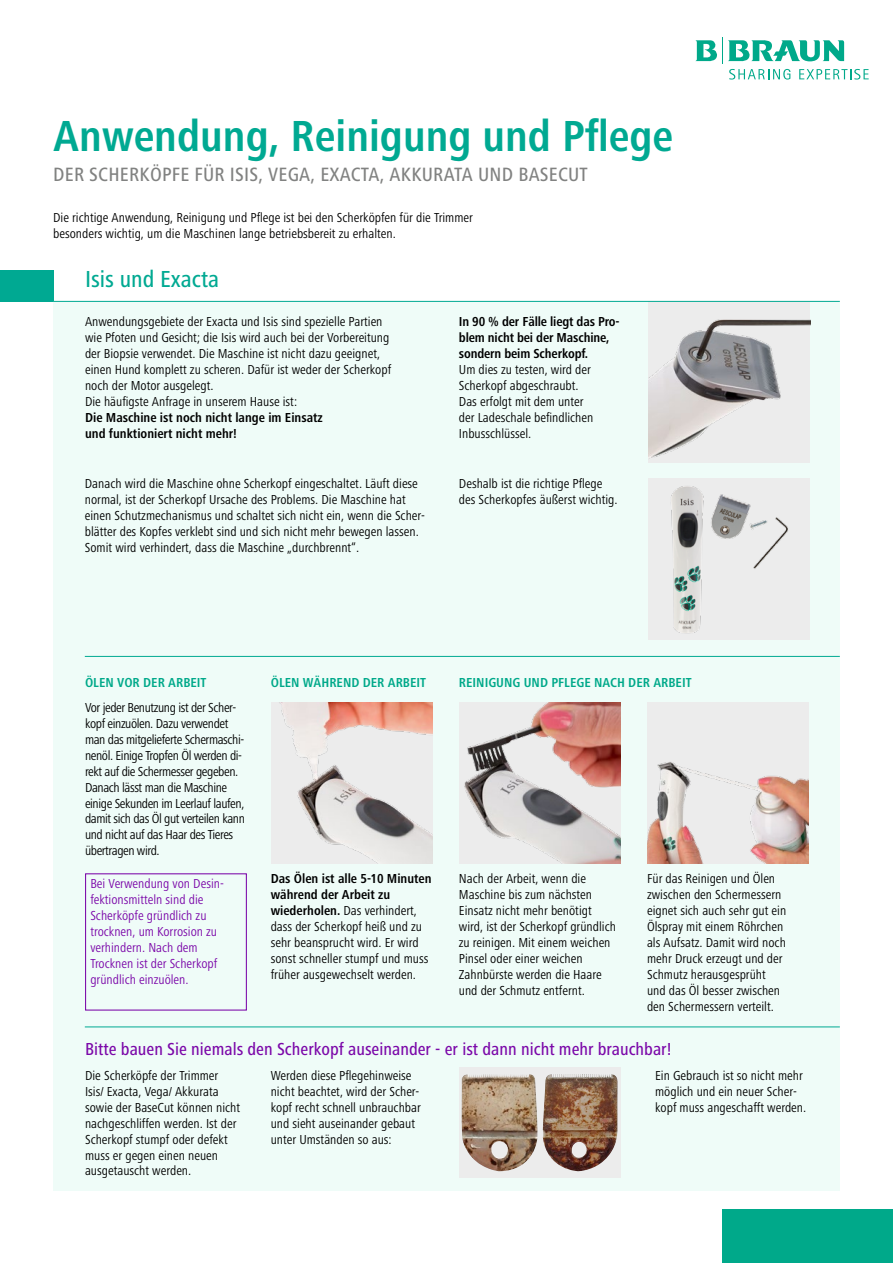
<style>
.page{position:relative;width:893px;height:1263px;background:#fff}
.page>*{position:absolute;margin:0;border:0;box-sizing:border-box;transform-origin:0 0}
.t1{font:700 condensed 45px "Frutiger Next LTW1 G";color:#00a992}
.t2{font:500 condensed 24px "Frutiger Next LTW1 G";color:#00a992}
.t3{font:500 condensed 19.95px "Frutiger Next LTW1 G";letter-spacing:.01em;color:#818281}
.t4{font:500 condensed 18px "Frutiger Next LTW1 G";color:#7b08a9}
.t5{font:condensed 13.5px/15.9px "Frutiger Next LTW1 G";color:#000}
.t6{font:condensed 13.5px/15.9px "Frutiger Next LTW1 G";letter-spacing:-.03em;color:#000}
.t7{font:condensed 13.5px/15.9px "Frutiger Next LTW1 G";color:#7b08a9}
.t8{font:700 condensed 13.5px/15.9px "Frutiger Next LTW1 G";letter-spacing:-.01em;color:#000}
.t9{font:700 condensed 13.5px "Frutiger Next LTW1 G";color:#00a98a}
.s1{font-weight:700}
</style>
<div class="page">
<div style="left:0;top:270px;width:53px;height:32px;background:#00a992"></div>
<div style="left:53px;top:301px;width:787px;height:890px;background:#effcf8"></div>
<div style="left:648px;top:301px;width:162px;height:161px;background:#ececec"></div>
<div style="left:648px;top:478px;width:162px;height:162px;background:#ececec"></div>
<hr style="left:0;top:301px;width:840px;height:1px;background:#00a992">
<hr style="left:85px;top:656px;width:755px;height:1px;background:#00a992">
<hr style="left:85px;top:1026px;width:755px;height:1px;background:#00a992">
<div style="left:722px;top:1210px;width:171px;height:53px;background:#00a98a"></div>
<svg style="left:695px;top:37px;width:174px;height:43px"></svg>
<div style="left:459px;top:1067px;width:161px;height:111px;background:#ececec"></div>
<div style="left:85px;top:873px;width:162px;height:137px;border:1px solid #7b08a9"></div>
<div style="left:647px;top:702px;width:162px;height:162px;background:#ececec"></div>
<img style="left:648px;top:319px;width:162px;height:140px">
<img style="left:671px;top:486px;width:117px;height:147px">
<img style="left:272px;top:702px;width:160px;height:162px">
<img style="left:459px;top:702px;width:161px;height:162px">
<img style="left:647px;top:762px;width:162px;height:102px">
<img style="left:461px;top:1074px;width:77px;height:97px">
<img style="left:543px;top:1074px;width:75px;height:97px">
<h1 class="t1" style="left:53px;top:110px;width:622px">Anwendung, Reinigung und Pflege</h1>
<h3 class="t3" style="left:53px;top:163px;width:536px">DER SCHERKÖPFE FÜR ISIS, VEGA, EXACTA, AKKURATA UND BASECUT</h3>
<p class="t5" style="left:53px;top:210px;width:421px">Die richtige Anwendung, Reinigung und Pflege ist bei den Scherköpfen für die Trimmer besonders wichtig, um die Maschinen lange betriebsbereit zu erhalten.</p>
<h2 class="t2" style="left:85px;top:265px;width:136px">Isis und Exacta</h2>
<p class="t5" style="left:85px;top:314px;width:308px">Anwendungsgebiete der Exacta und Isis sind spezielle Partien wie Pfoten und Gesicht; die Isis wird auch bei der Vorbereitung der Biopsie verwendet. Die Maschine ist nicht dazu geeignet, einen Hund komplett zu scheren. Dafür ist weder der Scherkopf noch der Motor ausgelegt.<br>Die häufigste Anfrage in unserem Hause ist:</p>
<p class="t8" style="left:85px;top:410px;width:239px">Die Maschine ist noch nicht lange im Einsatz und funktioniert nicht mehr!</p>
<p class="t8" style="left:459px;top:314px;width:162px">In 90 % der Fälle liegt das Pro&shy;blem nicht bei der Maschine, sondern beim Scherkopf.</p>
<p class="t5" style="left:459px;top:362px;width:136px">Um dies zu testen, wird der<br>Scherkopf abgeschraubt.<br>Das erfolgt mit dem unter der Ladeschale befindlichen<br>Inbusschlüssel.</p>
<p class="t5" style="left:85px;top:476px;width:342px">Danach wird die Maschine ohne Scherkopf eingeschaltet. Läuft diese normal, ist der Scherkopf Ursache des Problems. Die Maschine hat einen Schutzmechanismus und schaltet sich nicht ein, wenn die Scher&shy;blätter des Kopfes verklebt sind und sich nicht mehr bewegen lassen.<br>Somit wird verhindert, dass die Maschine „durchbrennt“.</p>
<p class="t5" style="left:459px;top:476px;width:160px">Deshalb ist die richtige Pflege des Scherkopfes äußerst wichtig.</p>
<p class="t9" style="left:85px;top:675px;width:123px">ÖLEN VOR DER ARBEIT</p>
<p class="t6" style="left:85px;top:699px;width:161px">Vor jeder Benutzung ist der Scher&shy;kopf einzuölen. Dazu verwendet man das mitgelieferte Schermaschi&shy;nenöl. Einige Tropfen Öl werden di&shy;rekt auf die Schermesser gegeben.<br>Danach lässt man die Maschine einige Sekunden im Leerlauf laufen, damit sich das Öl gut verteilen kann und nicht auf das Haar des Tieres übertragen wird.</p>
<p class="t9" style="left:271px;top:675px;width:157px">ÖLEN WÄHREND DER ARBEIT</p>
<p class="t9" style="left:459px;top:675px;width:234px">REINIGUNG UND PFLEGE NACH DER ARBEIT</p>
<p class="t5" style="left:271px;top:870px;width:162px"><span class="s1">Das Ölen ist alle 5-10 Minuten während der Arbeit zu wiederholen.</span> Das verhindert, dass der Scherkopf heiß und zu sehr beansprucht wird. Er wird sonst schneller stumpf und muss früher ausgewechselt werden.</p>
<p class="t5" style="left:459px;top:870px;width:159px">Nach der Arbeit, wenn die<br>Maschine bis zum nächsten<br>Einsatz nicht mehr benötigt wird, ist der Scherkopf gründlich zu reinigen. Mit einem weichen<br>Pinsel oder einer weichen<br>Zahnbürste werden die Haare und der Schmutz entfernt.</p>
<p class="t5" style="left:647px;top:870px;width:141px">Für das Reinigen und Ölen zwischen den Schermessern eignet sich auch sehr gut ein<br>Ölspray mit einem Röhrchen als Aufsatz. Damit wird noch mehr Druck erzeugt und der<br>Schmutz herausgesprüht und das Öl besser zwischen den Schermessern verteilt.</p>
<h3 class="t4" style="left:85px;top:1039px;width:588px">Bitte bauen Sie niemals den Scherkopf auseinander - er ist dann nicht mehr brauchbar!</h3>
<p class="t5" style="left:85px;top:1067px;width:157px">Die Scherköpfe der Trimmer<br>Isis/ Exacta, Vega/ Akkurata sowie der BaseCut können nicht nachgeschliffen werden. Ist der<br>Scherkopf stumpf oder defekt muss er gegen einen neuen ausgetauscht werden.</p>
<p class="t5" style="left:271px;top:1067px;width:152px">Werden diese Pflegehinweise nicht beachtet, wird der Scher&shy;kopf recht schnell unbrauchbar und sieht auseinander gebaut unter Umständen so aus:</p>
<p class="t5" style="left:655px;top:1067px;width:153px">Ein Gebrauch ist so nicht mehr möglich und ein neuer Scher&shy;kopf muss angeschafft werden.</p>
<p class="t7" style="left:90px;top:876px;width:135px">Bei Verwendung von Desin&shy;fektionsmitteln sind die<br>Scherköpfe gründlich zu trocknen, um Korrosion zu verhindern. Nach dem<br>Trocknen ist der Scherkopf gründlich einzuölen.</p>
</div>
